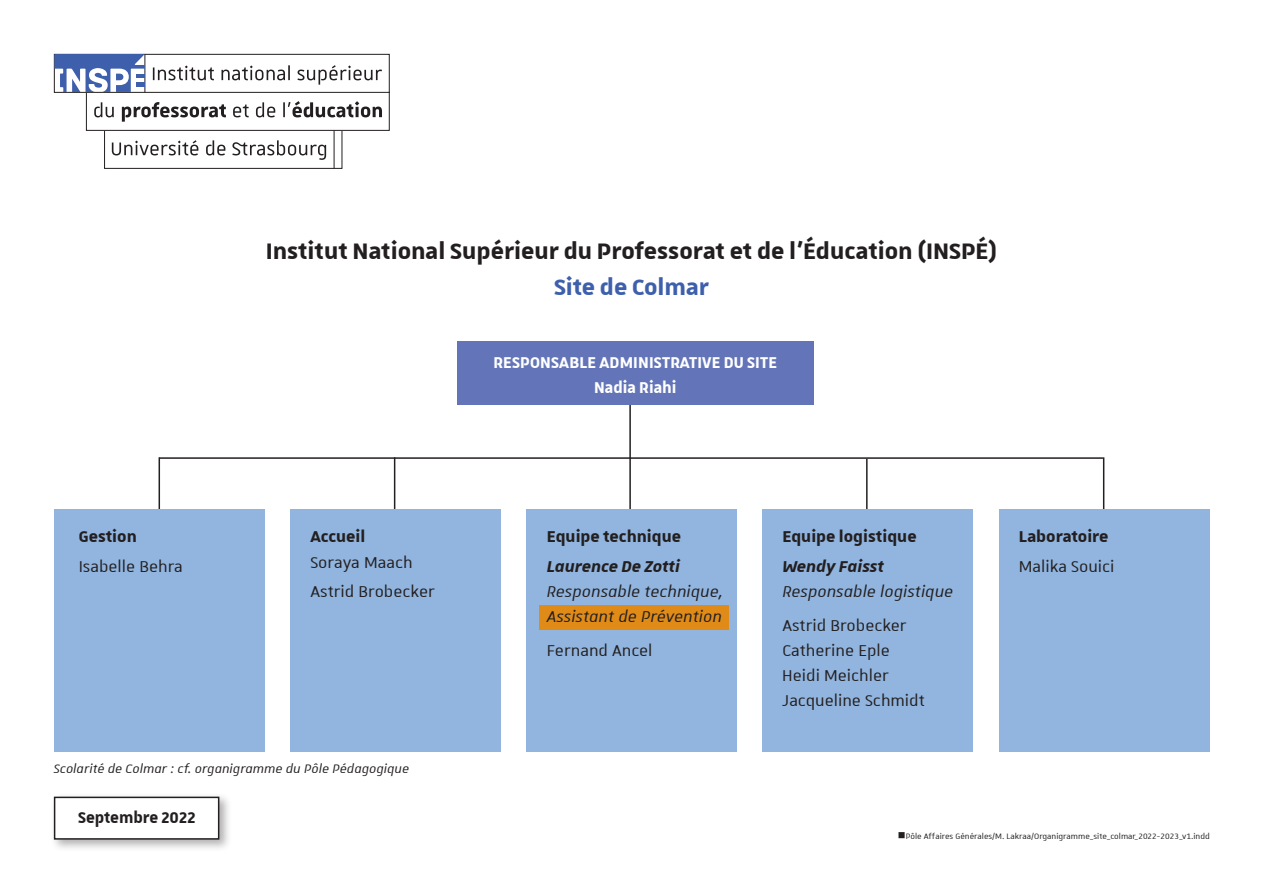
<style>
.page{position:relative;width:1263px;height:893px;background:#fff}
.page>*{position:absolute;margin:0;border:0;box-sizing:border-box;transform-origin:0 0}
.t1{font:700 30px "Unistra A";color:#231f20}
.t2{font:700 30px "Unistra A";color:#3e60ac}
.t3{font:21px "Unistra A";color:#231f20}
.t4{font:italic 21px/25.2px "Unistra A";color:#231f20}
.t5{font:700 21px "Unistra A";color:#231f20}
.t6{font:700 21px "Unistra A";letter-spacing:.01em;color:#fff;scale:.95 1}
.t7{font:italic 700 21px "Unistra A";color:#231f20}
.t8{font:700 21px "Unistra A";color:#231f20;scale:.95 1}
.t9{font:italic 16.5px "Unistra A";color:#231f20}
.t10{font:10.5px "Unistra A";color:#231f20}
</style>
<div class="page">
<hr style="left:629px;top:352px;width:2px;height:168px;background:#231f20">
<hr style="left:159px;top:457px;width:944px;height:2px;background:#231f20">
<hr style="left:159px;top:457px;width:1px;height:140px;background:#231f20">
<hr style="left:1103px;top:457px;width:1px;height:56px;background:#231f20">
<hr style="left:866px;top:459px;width:1px;height:56px;background:#231f20">
<hr style="left:394px;top:457px;width:1px;height:56px;background:#231f20">
<div style="left:457px;top:341px;width:356px;height:64px;background:#6375b8"></div>
<div style="left:54px;top:509px;width:211px;height:243px;background:#91b5df"></div>
<div style="left:290px;top:509px;width:211px;height:243px;background:#91b5df"></div>
<div style="left:526px;top:509px;width:210px;height:243px;background:#91b5df"></div>
<div style="left:762px;top:509px;width:211px;height:243px;background:#91b5df"></div>
<div style="left:999px;top:509px;width:211px;height:243px;background:#91b5df"></div>
<div style="left:539px;top:605px;width:190px;height:25px;background:#e08b18"></div>
<div style="left:50px;top:793px;width:182px;height:59px;background:#231f20;opacity:.35"></div>
<div style="left:55px;top:797px;width:164px;height:42px;background:#fff"></div>
<div style="left:54px;top:797px;width:165px;height:43px;border:2px solid #231f20"></div>
<div style="left:104px;top:130px;width:238px;height:39px;border:1px solid #231f20"></div>
<div style="left:86px;top:92px;width:304px;height:39px;border:1px solid #231f20"></div>
<div style="left:54px;top:54px;width:336px;height:39px;border:1px solid #231f20"></div>
<hr style="left:145px;top:54px;width:1px;height:38px;background:#231f20">
<hr style="left:334px;top:130px;width:1px;height:39px;background:#231f20">
<svg style="left:153px;top:65px;width:229px;height:20px"></svg>
<svg style="left:94px;top:101px;width:288px;height:21px"></svg>
<svg style="left:112px;top:140px;width:214px;height:20px"></svg>
<svg style="left:55px;top:55px;width:90px;height:37px"></svg>
<p class="t1" style="left:266px;top:234px;width:733px">Institut National Supérieur du Professorat et de l’Éducation (INSPÉ)</p>
<p class="t2" style="left:554px;top:270px;width:156px">Site de Colmar</p>
<p class="t5" style="left:79px;top:525px;width:60px">Gestion</p>
<p class="t3" style="left:79px;top:555px;width:106px">Isabelle Behra</p>
<p class="t5" style="left:310px;top:525px;width:56px">Accueil</p>
<p class="t3" style="left:310px;top:551px;width:104px">Soraya Maach</p>
<p class="t3" style="left:310px;top:581px;width:126px">Astrid Brobecker</p>
<p class="t9" style="left:54px;top:760px;width:357px">Scolarité de Colmar : cf. organigramme du Pôle Pédagogique</p>
<p class="t8" style="left:78px;top:805px;width:125px">Septembre 2022</p>
<p class="t6" style="left:493px;top:350px;width:300px">RESPONSABLE ADMINISTRATIVE DU SITE</p>
<p class="t6" style="left:594px;top:376px;width:88px">Nadia Riahi</p>
<p class="t5" style="left:547px;top:525px;width:136px">Equipe technique</p>
<p class="t7" style="left:547px;top:555px;width:135px">Laurence De Zotti</p>
<p class="t4" style="left:547px;top:578px;width:178px">Responsable technique,<br>Assistant de Prévention</p>
<p class="t3" style="left:547px;top:640px;width:107px">Fernand Ancel</p>
<p class="t5" style="left:782px;top:525px;width:136px">Equipe logistique</p>
<p class="t7" style="left:782px;top:555px;width:103px">Wendy Faisst</p>
<p class="t4" style="left:782px;top:578px;width:172px">Responsable logistique</p>
<p class="t3" style="left:782px;top:614px;width:126px">Astrid Brobecker</p>
<p class="t3" style="left:782px;top:640px;width:109px">Catherine Eple</p>
<p class="t3" style="left:782px;top:665px;width:108px">Heidi Meichler</p>
<p class="t3" style="left:782px;top:690px;width:144px">Jacqueline Schmidt</p>
<p class="t5" style="left:1019px;top:525px;width:91px">Laboratoire</p>
<p class="t3" style="left:1019px;top:555px;width:97px">Malika Souici</p>
<p class="t10" style="left:898px;top:831px;width:313px">■Pôle Affaires Générales/M. Lakraa/Organigramme_site_colmar_2022-2023_v1.indd</p>
</div>
